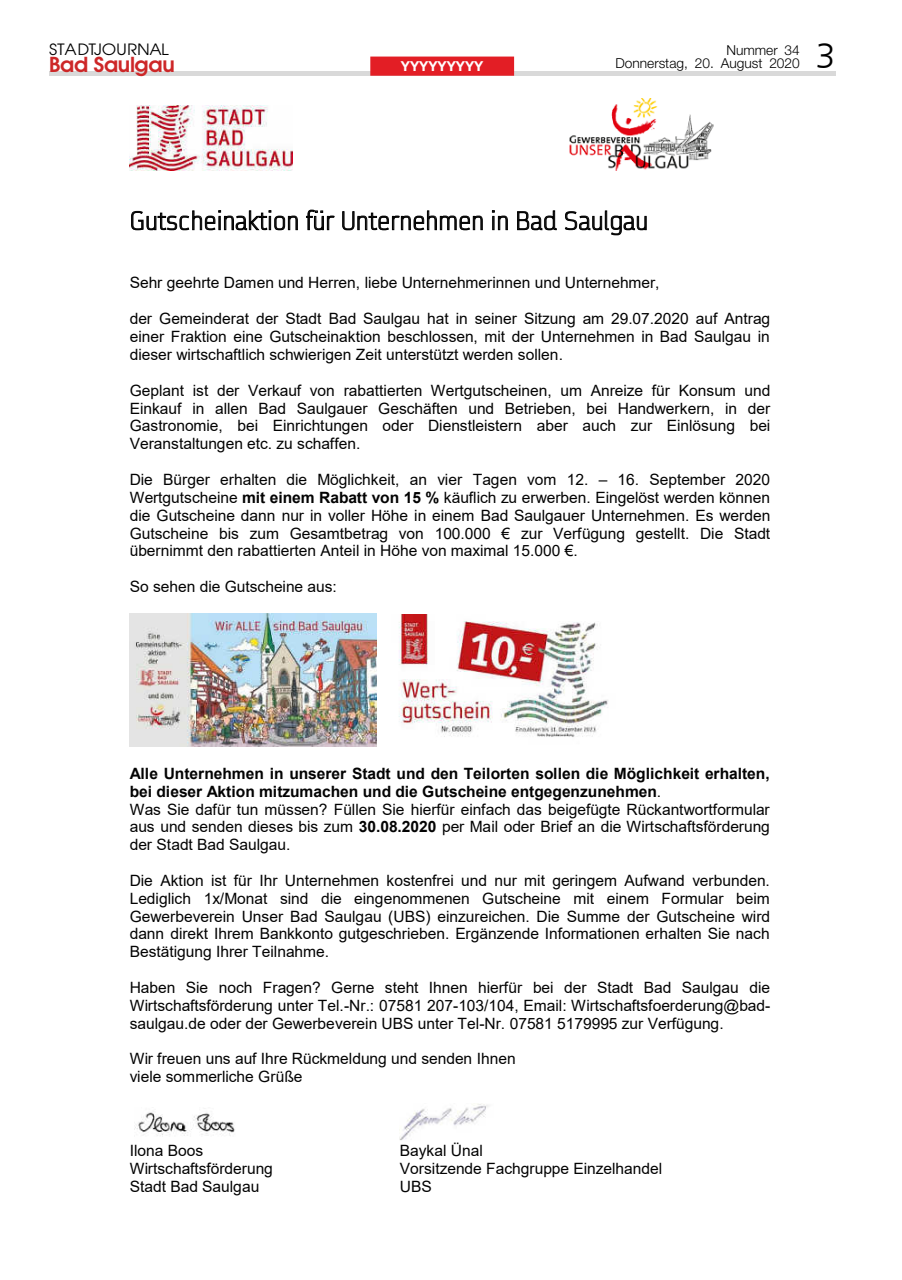
<style>
.page{position:relative;width:902px;height:1280px;background:#fff}
.page>*{position:absolute;margin:0;border:0;box-sizing:border-box;transform-origin:0 0}
.t1{font:300 35.1px "Frutiger";color:#000}
.t2{font:300 22.5px "AF Diwa";color:#030303}
.t3{font:600 21.45px "Avant Garde Two BQ";letter-spacing:-.02em;color:#cd2728}
.t4{font:16.35px "Avant Garde Two BQ";color:#000;scale:1.08 1}
.t5{font:15.6px/17.9px "Arial";color:#030303;text-align:justify}
.t6{font:300 13.65px "Helvetica Neue";color:#000}
.t7{font:700 13.65px "Helvetica Neue";color:#fff}
.s1{font-weight:700}
</style>
<div class="page">
<div style="left:49px;top:71px;width:786px;height:5px;background:#d9d9d9"></div>
<div style="left:370px;top:57px;width:144px;height:19px;background:#e31e25"></div>
<svg style="left:131px;top:210px;width:167px;height:20px"></svg>
<svg style="left:306px;top:209px;width:29px;height:21px"></svg>
<svg style="left:342px;top:210px;width:141px;height:20px"></svg>
<svg style="left:492px;top:210px;width:16px;height:20px"></svg>
<svg style="left:517px;top:210px;width:40px;height:20px"></svg>
<svg style="left:564px;top:210px;width:82px;height:25px"></svg>
<img style="left:130px;top:105px;width:162px;height:66px">
<img style="left:130px;top:613px;width:246px;height:133px">
<img style="left:399px;top:615px;width:209px;height:122px">
<img style="left:134px;top:1112px;width:101px;height:24px">
<img style="left:400px;top:1104px;width:88px;height:36px">
<img style="left:569px;top:98px;width:145px;height:73px">
<p class="t4" style="left:49px;top:40px;width:112px">STADTJOURNAL</p>
<h3 class="t3" style="left:49px;top:52px;width:127px">Bad Saulgau</h3>
<p class="t6" style="left:726px;top:41px;width:75px">Nummer 34</p>
<p class="t7" style="left:401px;top:57px;width:84px">YYYYYYYYY</p>
<p class="t6" style="left:615px;top:55px;width:186px">Donnerstag, 20. August 2020</p>
<h1 class="t1" style="left:815px;top:36px;width:21px">3</h1>
<h2 class="t2" style="left:130px;top:207px;width:520px">Gutscheinaktion für Unternehmen in Bad Saulgau</h2>
<p class="t5" style="left:130px;top:273px;width:531px">Sehr geehrte Damen und Herren, liebe Unternehmerinnen und Unternehmer,</p>
<p class="t5" style="left:130px;top:310px;width:642px">der Gemeinderat der Stadt Bad Saulgau hat in seiner Sitzung am 29.07.2020 auf Antrag einer Fraktion eine Gutscheinaktion beschlossen, mit der Unternehmen in Bad Saulgau in dieser wirtschaftlich schwierigen Zeit unterstützt werden sollen.</p>
<p class="t5" style="left:130px;top:381px;width:642px">Geplant ist der Verkauf von rabattierten Wertgutscheinen, um Anreize für Konsum und Einkauf in allen Bad Saulgauer Geschäften und Betrieben, bei Handwerkern, in der Gastronomie, bei Einrichtungen oder Dienstleistern aber auch zur Einlösung bei Veranstaltungen etc. zu schaffen.</p>
<p class="t5" style="left:130px;top:470px;width:642px">Die Bürger erhalten die Möglichkeit, an vier Tagen vom 12. – 16. September 2020<br>Wertgutscheine <span class="s1">mit einem Rabatt von 15 %</span> käuflich zu erwerben. Eingelöst werden können die Gutscheine dann nur in voller Höhe in einem Bad Saulgauer Unternehmen. Es werden Gutscheine bis zum Gesamtbetrag von 100.000 € zur Verfügung gestellt. Die Stadt übernimmt den rabattierten Anteil in Höhe von maximal 15.000 €.</p>
<p class="t5" style="left:130px;top:577px;width:209px">So sehen die Gutscheine aus:</p>
<p class="t5" style="left:130px;top:764px;width:641px;text-align:left"><span class="s1">Alle Unternehmen in unserer Stadt und den Teilorten sollen die Möglichkeit erhalten, bei dieser Aktion mitzumachen und die Gutscheine entgegenzunehmen</span>.<br>Was Sie dafür tun müssen? Füllen Sie hierfür einfach das beigefügte Rückantwortformular aus und senden dieses bis zum <span class="s1">30.08.2020</span> per Mail oder Brief an die Wirtschaftsförderung der Stadt Bad Saulgau.</p>
<p class="t5" style="left:130px;top:871px;width:642px">Die Aktion ist für Ihr Unternehmen kostenfrei und nur mit geringem Aufwand verbunden.<br>Lediglich 1x/Monat sind die eingenommenen Gutscheine mit einem Formular beim Gewerbeverein Unser Bad Saulgau (UBS) einzureichen. Die Summe der Gutscheine wird dann direkt Ihrem Bankkonto gutgeschrieben. Ergänzende Informationen erhalten Sie nach Bestätigung Ihrer Teilnahme.</p>
<p class="t5" style="left:130px;top:979px;width:642px">Haben Sie noch Fragen? Gerne steht Ihnen hierfür bei der Stadt Bad Saulgau die Wirtschaftsförderung unter Tel.-Nr.: 07581 207-103/104, Email: Wirtschaftsfoerderung@bad&shy;saulgau.de oder der Gewerbeverein UBS unter Tel-Nr. 07581 5179995 zur Verfügung.</p>
<p class="t5" style="left:130px;top:1050px;width:387px">Wir freuen uns auf Ihre Rückmeldung und senden Ihnen viele sommerliche Grüße</p>
<p class="t5" style="left:130px;top:1142px;width:75px">Ilona Boos</p>
<p class="t5" style="left:400px;top:1142px;width:84px">Baykal Ünal</p>
<p class="t5" style="left:130px;top:1159px;width:145px">Wirtschaftsförderung</p>
<p class="t5" style="left:400px;top:1159px;width:264px">Vorsitzende Fachgruppe Einzelhandel</p>
<p class="t5" style="left:130px;top:1177px;width:131px">Stadt Bad Saulgau</p>
<p class="t5" style="left:400px;top:1177px;width:33px">UBS</p>
</div>
